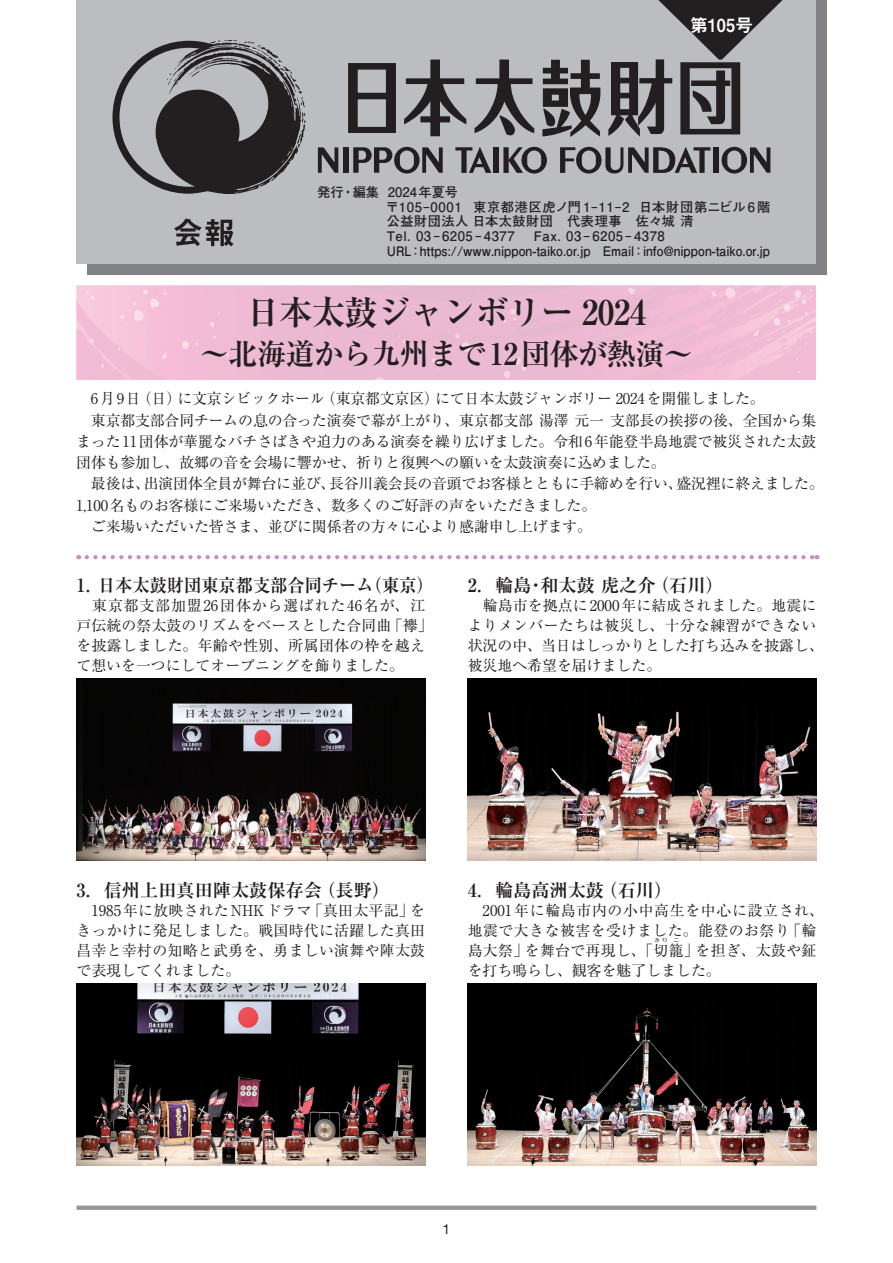
<style>
.page{position:relative;width:893px;height:1263px;background:#fff}
.page>*{position:absolute;margin:0;border:0;box-sizing:border-box;transform-origin:0 0}
.t1{font:700 34.05px "Ryumin Pro";letter-spacing:-.02em;color:#231f20}
.t2{font:700 29.7px "Ryumin Pro";letter-spacing:-.02em;color:#231f20}
.t3{font:700 18.15px "Ryumin Pro";color:#231f20}
.t4{font:18px "Midashi Go Pro MB31";color:#fff}
.t5{font:14.85px/20.2px "Ryumin Pro";letter-spacing:-.005em;color:#231f20}
.t6{font:14.85px/20.2px "Ryumin Pro";letter-spacing:.035em;color:#231f20}
.t7{font:13.8px "Helvetica Neue";color:#231f20}
.t8{font:700 13.2px/14.7px "Futo Go B101 Pro";color:#231f20}
.t9{font:5.25px "Ryumin Pro";color:#231f20;scale:1.43 1}
</style>
<div class="page">
<div style="left:77px;top:1205px;width:739px;height:5px;background:#939598"></div>
<div style="left:87px;top:0;width:740px;height:274px;background:#808285"></div>
<div style="left:76px;top:0;width:740px;height:263px;background:#bcbdc0"></div>
<svg style="left:174px;top:219px;width:60px;height:27px"></svg>
<svg style="left:318px;top:147px;width:20px;height:26px"></svg>
<div style="left:343px;top:147px;width:5px;height:26px;background:#231f20"></div>
<div style="left:494px;top:147px;width:5px;height:26px;background:#231f20"></div>
<div style="left:713px;top:147px;width:5px;height:26px;background:#231f20"></div>
<svg style="left:353px;top:147px;width:90px;height:27px"></svg>
<svg style="left:722px;top:147px;width:48px;height:27px"></svg>
<svg style="left:455px;top:147px;width:36px;height:26px"></svg>
<svg style="left:503px;top:147px;width:44px;height:27px"></svg>
<svg style="left:560px;top:147px;width:150px;height:27px"></svg>
<svg style="left:112px;top:40px;width:194px;height:154px"></svg>
<svg style="left:348px;top:63px;width:48px;height:70px"></svg>
<svg style="left:404px;top:60px;width:62px;height:76px"></svg>
<svg style="left:474px;top:60px;width:60px;height:76px"></svg>
<svg style="left:542px;top:60px;width:59px;height:77px"></svg>
<svg style="left:608px;top:0;width:175px;height:137px"></svg>
<img style="left:77px;top:286px;width:739px;height:93px">
<img style="left:77px;top:983px;width:348px;height:182px">
<img style="left:468px;top:984px;width:348px;height:181px">
<img style="left:77px;top:678px;width:348px;height:182px">
<img style="left:468px;top:678px;width:348px;height:182px">
<svg style="left:87px;top:555px;width:730px;height:4px"></svg>
<p class="t4" style="left:690px;top:11px;width:65px">第105号</p>
<p class="t8" style="left:386px;top:183px;width:386px;text-indent:-69px">発行・編集 2024年夏号<br>〒105‒0001 東京都港区虎ノ門1‒11‒2 日本財団第ニビル6階公益財団法人 日本太鼓財団　代表理事　佐々城 清<br>Tel. 03 ‒ 6205 ‒ 4377　 Fax. 03 ‒ 6205 ‒ 4378<br>URL：https://www.nippon-taiko.or.jp　Email：info@nippon-taiko.or.jp</p>
<h1 class="t1" style="left:247px;top:286px;width:401px">日本太鼓ジャンボリー 2024</h1>
<h2 class="t2" style="left:200px;top:330px;width:495px">～北海道から九州まで12団体が熱演～</h2>
<p class="t5" style="left:76px;top:387px;width:749px;line-height:21.3px">　6月9日（日）に文京シビックホール（東京都文京区）にて日本太鼓ジャンボリー 2024を開催しました。<br>　東京都支部合同チームの息の合った演奏で幕が上がり、東京都支部 湯澤 元一 支部長の挨拶の後、全国から集まった11団体が華麗なバチさばきや迫力のある演奏を繰り広げました。令和6年能登半島地震で被災された太鼓団体も参加し、故郷の音を会場に響かせ、祈りと復興への願いを太鼓演奏に込めました。<br>　最後は、出演団体全員が舞台に並び、長谷川義会長の音頭でお客様とともに手締めを行い、盛況裡に終えました。1,100名ものお客様にご来場いただき、数多くのご好評の声をいただきました。<br>　ご来場いただいた皆さま、並びに関係者の方々に心より感謝申し上げます。</p>
<p class="t3" style="left:77px;top:570px;width:359px">1．日本太鼓財団東京都支部合同チーム（東京）</p>
<p class="t5" style="left:77px;top:594px;width:350px;text-align:justify">　東京都支部加盟26団体から選ばれた46名が、江戸伝統の祭太鼓のリズムをベースとした合同曲｢襷｣を披露しました。年齢や性別、所属団体の枠を越えて想いを一つにしてオープニングを飾りました。</p>
<p class="t3" style="left:468px;top:570px;width:257px">2．輪島・和太鼓 虎之介（石川）</p>
<p class="t5" style="left:468px;top:594px;width:358px">　輪島市を拠点に2000年に結成されました。地震によりメンバーたちは被災し、十分な練習ができない状況の中、当日はしっかりとした打ち込みを披露し、被災地へ希望を届けました。</p>
<p class="t3" style="left:77px;top:875px;width:315px">3．信州上田真田陣太鼓保存会（長野）</p>
<p class="t5" style="left:77px;top:899px;width:350px;text-align:justify">　1985年に放映されたNHKドラマ「真田太平記」をきっかけに発足しました。戦国時代に活躍した真田昌幸と幸村の知略と武勇を、勇ましい演舞や陣太鼓で表現してくれました。</p>
<p class="t3" style="left:468px;top:875px;width:206px">4．輪島高洲太鼓（石川）</p>
<p class="t6" style="left:468px;top:899px;width:358px">　2001年に輪島市内の小中高生を中心に設立され、地震で大きな被害を受けました。能登のお祭り「輪島大祭」を舞台で再現し、「切籠」を担ぎ、太鼓や鉦</p>
<p class="t9" style="left:654px;top:936px;width:12px">きり</p>
<p class="t9" style="left:672px;top:936px;width:7px">こ</p>
<p class="t5" style="left:468px;top:959px;width:254px">を打ち鳴らし、観客を魅了しました。</p>
<p class="t7" style="left:443px;top:1221px;width:9px">1</p>
</div>
